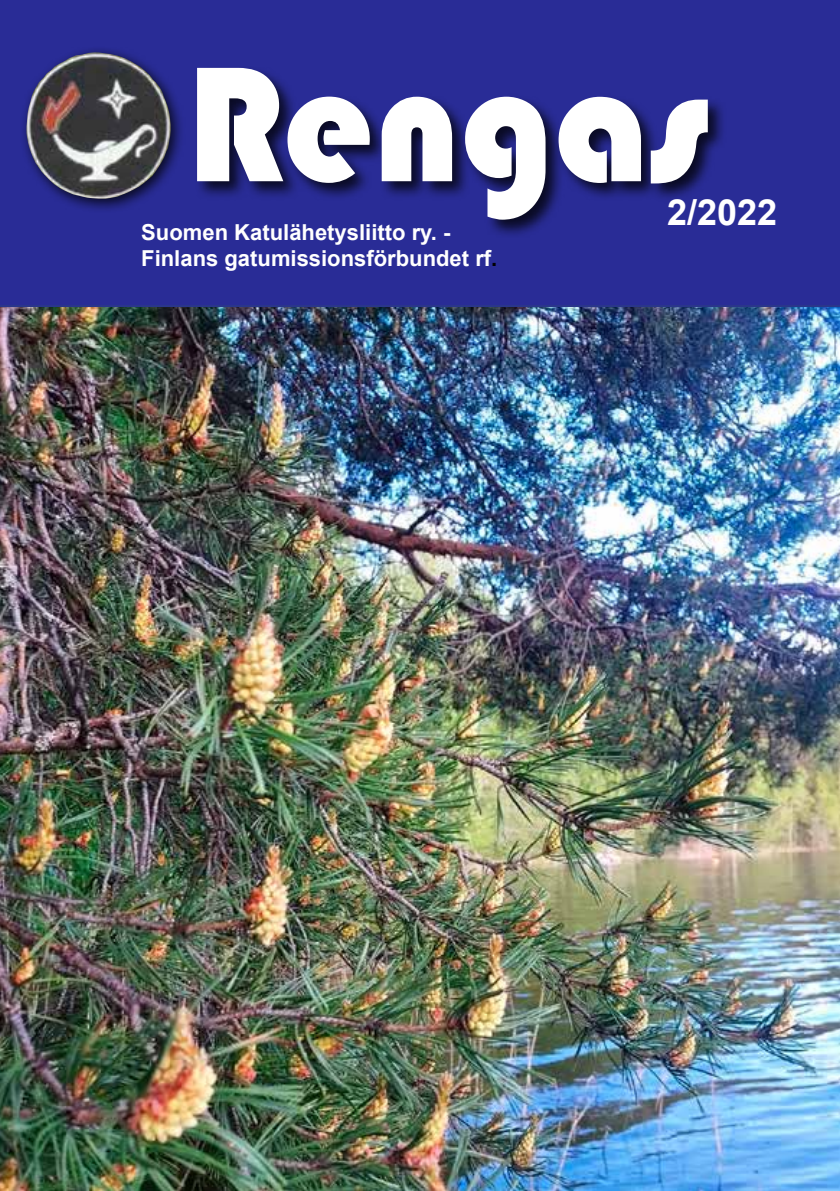
<style>
.page{position:relative;width:840px;height:1191px;background:#fff}
.page>*{position:absolute;margin:0;border:0;box-sizing:border-box;transform-origin:0 0}
.t1{font:170px "Bauhaus 93";color:#fff;scale:.95 1}
.t2{font:700 36px "Arial";color:#fff}
.t3{font:700 22px/26.4px "Arial";color:#fff}
.s1{color:#000}
</style>
<div class="page">
<img style="left:0;top:306px;width:839px;height:885px">
<div style="left:0;top:0;width:839px;height:305px;background:#292c96"></div>
<svg style="left:199px;top:69px;width:524px;height:166px"></svg>
<svg style="left:23px;top:49px;width:158px;height:161px"></svg>
<img style="left:26px;top:52px;width:145px;height:147px">
<div style="left:681px;top:197px;width:126px;height:46px;background:#292c96"></div>
<h1 class="t1" style="left:186px;top:28px;width:551px">Rengas</h1>
<p class="t3" style="left:141px;top:219px;width:357px">Suomen Katulähetysliitto ry. -<br>Finlans gatumissionsförbundet rf<span class="s1">.</span></p>
<h2 class="t2" style="left:666px;top:187px;width:112px">2/2022</h2>
</div>
